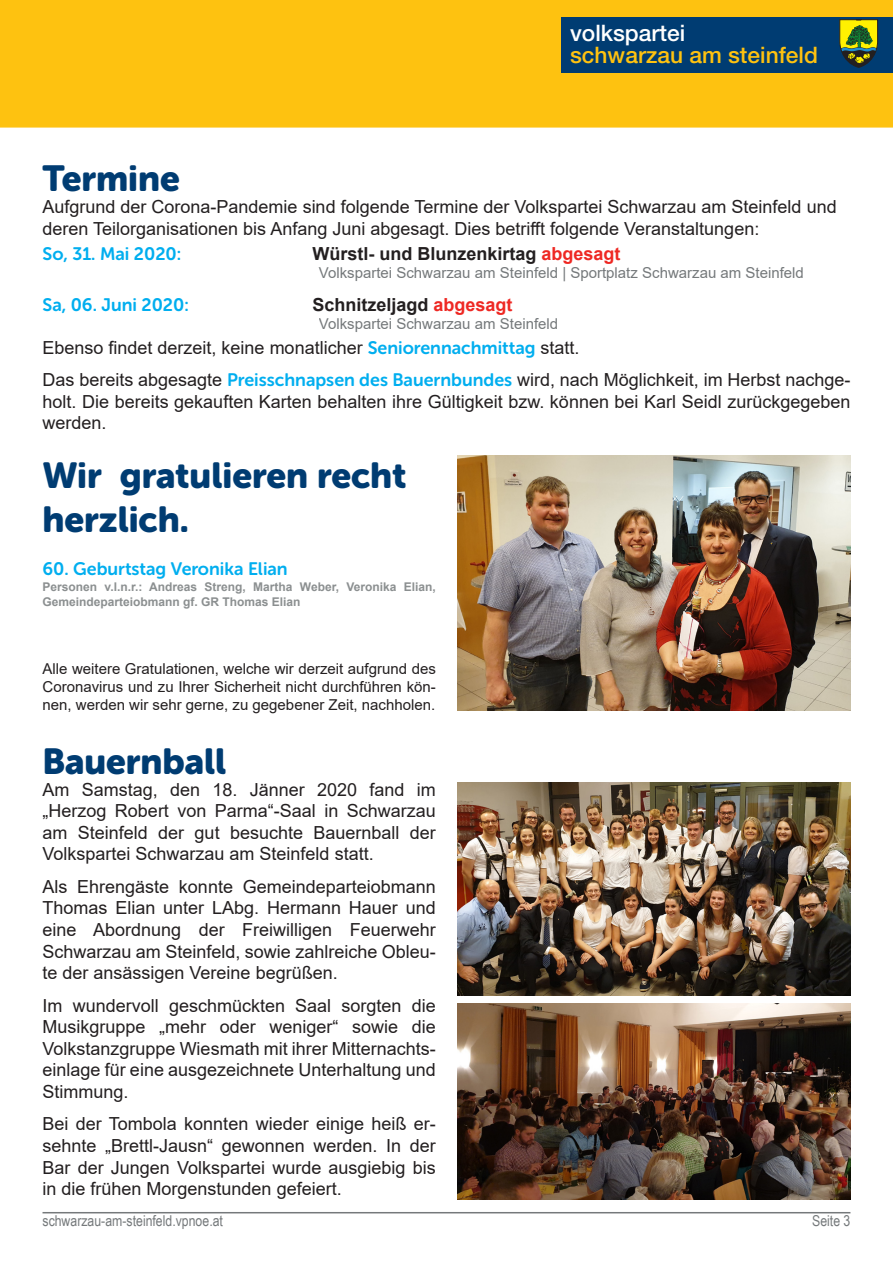
<style>
.page{position:relative;width:893px;height:1263px;background:#fff}
.page>*{position:absolute;margin:0;border:0;box-sizing:border-box;transform-origin:0 0}
.t1{font:36px/43.2px "Museo Sans Rounded 900";color:#003c72}
.t2{font:500 22.8px "Helvetica Neue LT Std";color:#fec210}
.t3{font:500 22.8px "Helvetica Neue LT Std";color:#fff}
.t4{font:18px/21.6px "Arial";color:#231f20;text-align:justify}
.t5{font:18px "Museo Sans Rounded 700";color:#00aeef}
.t6{font:700 18px "Arial";color:#231f20}
.t7{font:15px/18px "Arial";color:#231f20;text-align:justify}
.t8{font:15px "Arial";color:#75797b}
.t9{font:15px "Arial Narrow";color:#75797b}
.t10{font:700 12px/14.4px "Arial";color:#8b8f90}
.s1{color:#ee2823}
.s2{font-family:"Museo Sans Rounded 700";color:#00aeef}
</style>
<div class="page">
<div style="left:0;top:0;width:893px;height:128px;background:#fec210"></div>
<div style="left:561px;top:17px;width:332px;height:55px;background:#003c72"></div>
<svg style="left:839px;top:20px;width:39px;height:48px;background:#70852a"></svg>
<hr style="left:43px;top:1212px;width:807px;height:1px;background:#75797b">
<img style="left:457px;top:455px;width:393px;height:255px">
<img style="left:457px;top:782px;width:393px;height:213px">
<img style="left:457px;top:1003px;width:393px;height:196px">
<p class="t3" style="left:570px;top:19px;width:117px">volkspartei</p>
<p class="t2" style="left:570px;top:41px;width:249px">schwarzau am steinfeld</p>
<p class="t1" style="left:43px;top:157px;width:139px">Termine</p>
<p class="t4" style="left:43px;top:196px;width:796px">Aufgrund der Corona-Pandemie sind folgende Termine der Volkspartei Schwarzau am Steinfeld und deren Teilorganisationen bis Anfang Juni abgesagt. Dies betrifft folgende Veranstaltungen:</p>
<p class="t5" style="left:43px;top:244px;width:140px">So, 31. Mai 2020:</p>
<p class="t6" style="left:313px;top:241px;width:310px">Würstl- und Blunzenkirtag <span class="s1">abgesagt</span></p>
<p class="t8" style="left:319px;top:263px;width:486px">Volkspartei Schwarzau am Steinfeld | Sportplatz Schwarzau am Steinfeld</p>
<p class="t5" style="left:43px;top:294px;width:148px">Sa, 06. Juni 2020:</p>
<p class="t6" style="left:313px;top:292px;width:202px">Schnitzeljagd <span class="s1">abgesagt</span></p>
<p class="t8" style="left:319px;top:313px;width:241px">Volkspartei Schwarzau am Steinfeld</p>
<p class="t4" style="left:43px;top:336px;width:539px">Ebenso findet derzeit, keine monatlicher <span class="s2">Seniorennachmittag</span> statt.</p>
<p class="t4" style="left:43px;top:369px;width:809px">Das bereits abgesagte <span class="s2">Preisschnapsen des Bauernbundes</span> wird, nach Möglichkeit, im Herbst nachge&shy;holt. Die bereits gekauften Karten behalten ihre Gültigkeit bzw. können bei Karl Seidl zurückgegeben werden.</p>
<p class="t1" style="left:43px;top:454px;width:365px">Wir gratulieren recht herzlich.</p>
<p class="t5" style="left:43px;top:559px;width:247px">60. Geburtstag Veronika Elian</p>
<p class="t10" style="left:43px;top:580px;width:395px">Personen v.l.n.r.: Andreas Streng, Martha Weber, Veronika Elian,<br>Gemeindeparteiobmann gf. GR Thomas Elian</p>
<p class="t7" style="left:43px;top:660px;width:395px">Alle weitere Gratulationen, welche wir derzeit aufgrund des Coronavirus und zu Ihrer Sicherheit nicht durchführen kön&shy;nen, werden wir sehr gerne, zu gegebener Zeit, nachholen.</p>
<p class="t1" style="left:43px;top:740px;width:185px">Bauernball</p>
<p class="t4" style="left:43px;top:778px;width:395px">Am Samstag, den 18. Jänner 2020 fand im „Herzog Robert von Parma“-Saal in Schwarzau am Steinfeld der gut besuchte Bauernball der Volkspartei Schwarzau am Steinfeld statt.</p>
<p class="t4" style="left:43px;top:875px;width:395px">Als Ehrengäste konnte Gemeindeparteiobmann Thomas Elian unter LAbg. Hermann Hauer und eine Abordnung der Freiwilligen Feuerwehr Schwarzau am Steinfeld, sowie zahlreiche Obleu&shy;te der ansässigen Vereine begrüßen.</p>
<p class="t4" style="left:43px;top:994px;width:395px">Im wundervoll geschmückten Saal sorgten die Musikgruppe „mehr oder weniger“ sowie die Volkstanzgruppe Wiesmath mit ihrer Mitternachts&shy;einlage für eine ausgezeichnete Unterhaltung und Stimmung.</p>
<p class="t4" style="left:43px;top:1113px;width:395px">Bei der Tombola konnten wieder einige heiß er&shy;sehnte „Brettl-Jausn“ gewonnen werden. In der Bar der Jungen Volkspartei wurde ausgiebig bis in die frühen Morgenstunden gefeiert.</p>
<p class="t9" style="left:43px;top:1209px;width:182px">schwarzau-am-steinfeld.vpnoe.at</p>
<p class="t9" style="left:812px;top:1209px;width:40px">Seite 3</p>
</div>
